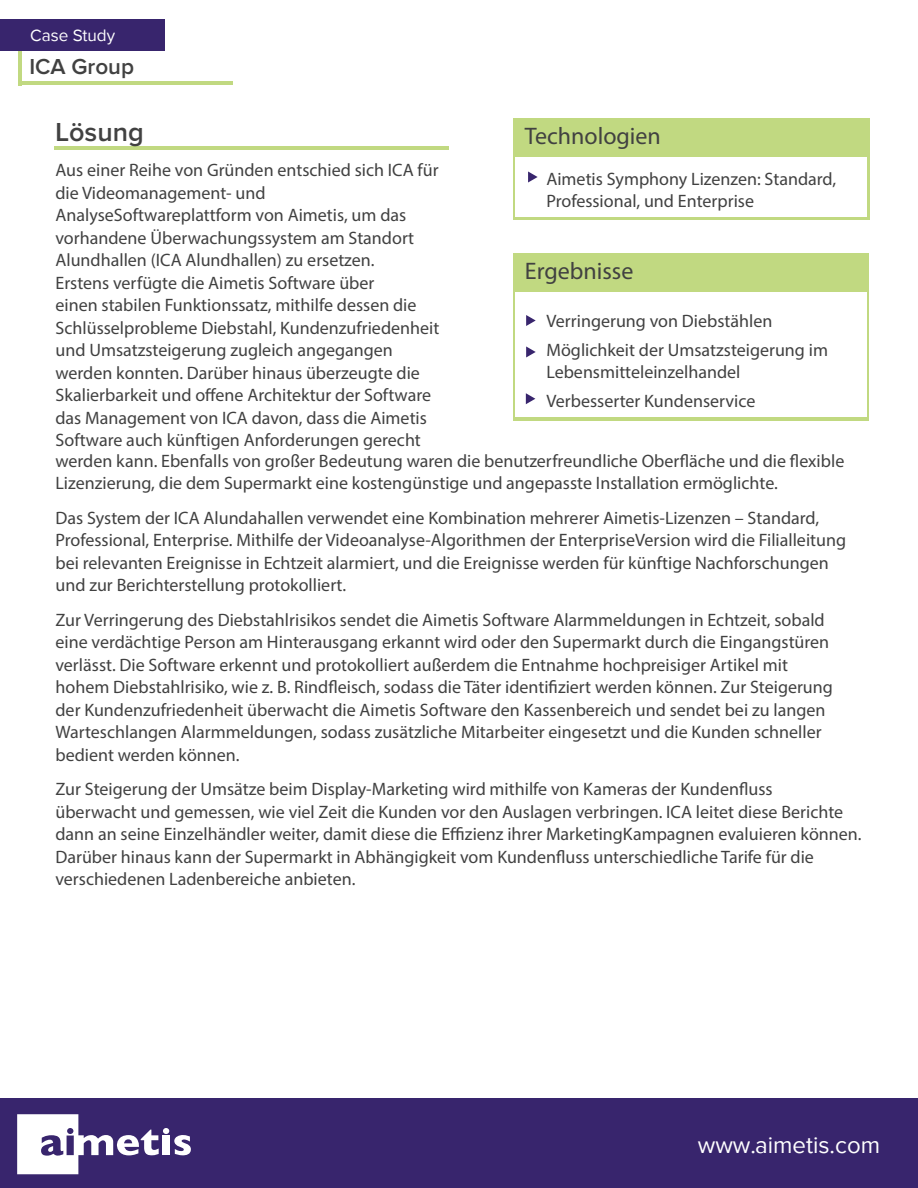
<style>
.page{position:relative;width:918px;height:1188px;background:#fff}
.page>*{position:absolute;margin:0;border:0;box-sizing:border-box;transform-origin:0 0}
.t1{font:600 27px "Proxima Nova";color:#414141}
.t2{font:24px "Myriad Pro";color:#414141}
.t3{font:24px "Proxima Nova";color:#fff}
.t4{font:600 22.5px "Proxima Nova";color:#414141}
.t5{font:18px/22.5px "Myriad Pro";color:#414141}
.t6{font:17.1px "Proxima Nova";color:#fff}
</style>
<div class="page">
<hr style="left:18px;top:50px;width:4px;height:35px;background:#c1d981">
<div style="left:0;top:19px;width:165px;height:32px;background:#38256d"></div>
<hr style="left:20px;top:81px;width:213px;height:4px;background:#c1d981">
<div style="left:0;top:1098px;width:918px;height:90px;background:#38256d"></div>
<svg style="left:17px;top:1114px;width:174px;height:60px"></svg>
<div style="left:513px;top:253px;width:356px;height:167px;background:#c1d981"></div>
<div style="left:513px;top:118px;width:357px;height:101px;background:#c1d981"></div>
<div style="left:516px;top:292px;width:351px;height:125px;background:#fff"></div>
<svg style="left:526px;top:315px;width:10px;height:11px"></svg>
<svg style="left:526px;top:346px;width:10px;height:11px"></svg>
<div style="left:515px;top:157px;width:352px;height:60px;background:#fff"></div>
<svg style="left:528px;top:171px;width:10px;height:12px"></svg>
<svg style="left:526px;top:393px;width:9px;height:11px"></svg>
<hr style="left:55px;top:146px;width:394px;height:4px;background:#c1d981">
<p class="t6" style="left:30px;top:26px;width:87px">Case Study</p>
<p class="t4" style="left:29px;top:54px;width:106px">ICA Group</p>
<h1 class="t1" style="left:56px;top:117px;width:90px">Lösung</h1>
<p class="t5" style="left:56px;top:159px;width:385px">Aus einer Reihe von Gründen entschied sich ICA für die Videomanagement- und AnalyseSoftwareplattform von Aimetis, um das vorhandene Überwachungssystem am Standort Alundhallen (ICA Alundhallen) zu ersetzen.<br>Erstens verfügte die Aimetis Software über<br>einen stabilen Funktionssatz, mithilfe dessen die Schlüsselprobleme Diebstahl, Kundenzufriedenheit und Umsatzsteigerung zugleich angegangen werden konnten. Darüber hinaus überzeugte die Skalierbarkeit und offene Architektur der Software das Management von ICA davon, dass die Aimetis Software auch künftigen Anforderungen gerecht</p>
<h2 class="t2" style="left:525px;top:122px;width:137px">Technologien</h2>
<p class="t5" style="left:546px;top:168px;width:291px;line-height:21.6px">Aimetis Symphony Lizenzen: Standard,<br>Professional, und Enterprise</p>
<h2 class="t2" style="left:525px;top:256px;width:110px">Ergebnisse</h2>
<p class="t5" style="left:546px;top:306px;width:283px;line-height:29.1px">Verringerung von Diebstählen<br>Möglichkeit der Umsatzsteigerung im</p>
<p class="t5" style="left:546px;top:357px;width:210px;line-height:29.1px">Lebensmitteleinzelhandel<br>Verbesserter Kundenservice</p>
<p class="t5" style="left:56px;top:449px;width:790px">werden kann. Ebenfalls von großer Bedeutung waren die benutzerfreundliche Oberfläche und die flexible<br>Lizenzierung, die dem Supermarkt eine kostengünstige und angepasste Installation ermöglichte.</p>
<p class="t5" style="left:56px;top:506px;width:792px">Das System der ICA Alundahallen verwendet eine Kombination mehrerer Aimetis-Lizenzen – Standard, Professional, Enterprise. Mithilfe der Videoanalyse-Algorithmen der EnterpriseVersion wird die Filialleitung bei relevanten Ereignisse in Echtzeit alarmiert, und die Ereignisse werden für künftige Nachforschungen und zur Berichterstellung protokolliert.</p>
<p class="t5" style="left:56px;top:608px;width:779px">Zur Verringerung des Diebstahlrisikos sendet die Aimetis Software Alarmmeldungen in Echtzeit, sobald eine verdächtige Person am Hinterausgang erkannt wird oder den Supermarkt durch die Eingangstüren verlässt. Die Software erkennt und protokolliert außerdem die Entnahme hochpreisiger Artikel mit hohem Diebstahlrisiko, wie z. B. Rindfleisch, sodass die Täter identifiziert werden können. Zur Steigerung der Kundenzufriedenheit überwacht die Aimetis Software den Kassenbereich und sendet bei zu langen Warteschlangen Alarmmeldungen, sodass zusätzliche Mitarbeiter eingesetzt und die Kunden schneller bedient werden können.</p>
<p class="t5" style="left:56px;top:778px;width:808px">Zur Steigerung der Umsätze beim Display-Marketing wird mithilfe von Kameras der Kundenfluss<br>überwacht und gemessen, wie viel Zeit die Kunden vor den Auslagen verbringen. ICA leitet diese Berichte dann an seine Einzelhändler weiter, damit diese die Effizienz ihrer MarketingKampagnen evaluieren können.<br>Darüber hinaus kann der Supermarkt in Abhängigkeit vom Kundenfluss unterschiedliche Tarife für die verschiedenen Ladenbereiche anbieten.</p>
<h2 class="t3" style="left:698px;top:1132px;width:184px">www.aimetis.com</h2>
</div>
